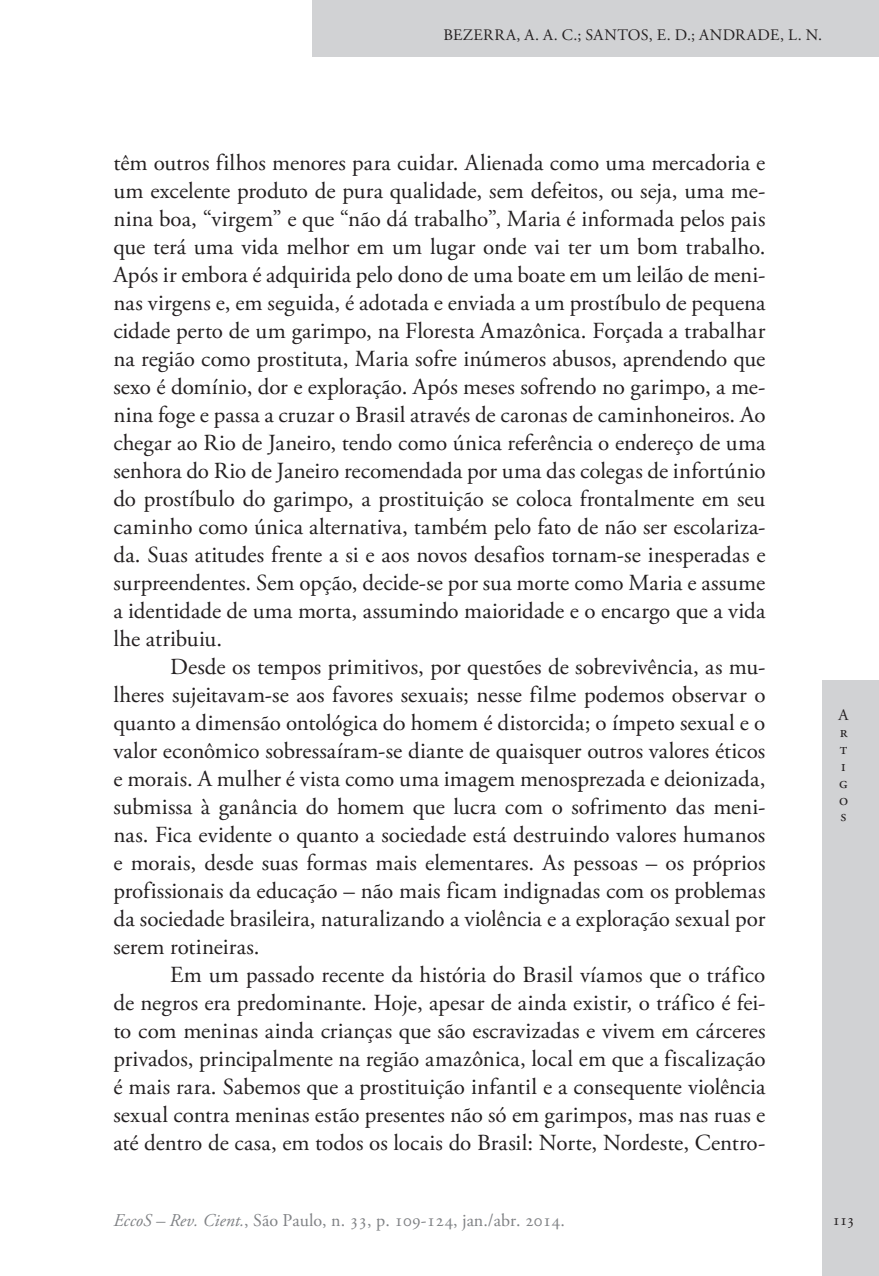
<style>
.page{position:relative;width:879px;height:1276px;background:#fff}
.page>*{position:absolute;margin:0;border:0;box-sizing:border-box;transform-origin:0 0}
.Ec_Normal{font:23px/28px "Adobe Garamond Pro";color:#231f20;text-align:justify}
.t1{font:18px "Adobe Garamond Pro";color:#808285}
.t2{font:16px/16.8px "Adobe Garamond Pro";letter-spacing:.02em;color:#231f20}
.s1{font-style:italic}
</style>
<div class="page">
<div style="left:312px;top:0;width:567px;height:57px;background:#d1d2d4"></div>
<div style="left:822px;top:680px;width:57px;height:596px;background:#d1d2d4"></div>
<p class="t2" style="left:443px;top:27px;width:380px">BEZERRA, A. A. C.; SANTOS, E. D.; ANDRADE, L. N.</p>
<p class="Ec_Normal" style="left:113px;top:150px;width:654px">têm outros filhos menores para cuidar. Alienada como uma mercadoria e um excelente produto de pura qualidade, sem defeitos, ou seja, uma me&shy;nina boa, “virgem” e que “não dá trabalho”, Maria é informada pelos pais que terá uma vida melhor em um lugar onde vai ter um bom trabalho.<br>Após ir embora é adquirida pelo dono de uma boate em um leilão de meni&shy;nas virgens e, em seguida, é adotada e enviada a um prostíbulo de pequena cidade perto de um garimpo, na Floresta Amazônica. Forçada a trabalhar na região como prostituta, Maria sofre inúmeros abusos, aprendendo que sexo é domínio, dor e exploração. Após meses sofrendo no garimpo, a me&shy;nina foge e passa a cruzar o Brasil através de caronas de caminhoneiros. Ao chegar ao Rio de Janeiro, tendo como única referência o endereço de uma senhora do Rio de Janeiro recomendada por uma das colegas de infortúnio do prostíbulo do garimpo, a prostituição se coloca frontalmente em seu caminho como única alternativa, também pelo fato de não ser escolariza&shy;da. Suas atitudes frente a si e aos novos desafios tornam-se inesperadas e surpreendentes. Sem opção, decide-se por sua morte como Maria e assume a identidade de uma morta, assumindo maioridade e o encargo que a vida lhe atribuiu.</p>
<p class="Ec_Normal" style="left:113px;top:654px;width:654px;text-indent:57px">Desde os tempos primitivos, por questões de sobrevivência, as mu&shy;lheres sujeitavam-se aos favores sexuais; nesse filme podemos observar o quanto a dimensão ontológica do homem é distorcida; o ímpeto sexual e o valor econômico sobressaíram-se diante de quaisquer outros valores éticos e morais. A mulher é vista como uma imagem menosprezada e deionizada, submissa à ganância do homem que lucra com o sofrimento das meni&shy;nas. Fica evidente o quanto a sociedade está destruindo valores humanos e morais, desde suas formas mais elementares. As pessoas – os próprios profissionais da educação – não mais ficam indignadas com os problemas da sociedade brasileira, naturalizando a violência e a exploração sexual por serem rotineiras.</p>
<p class="Ec_Normal" style="left:113px;top:962px;width:654px;text-indent:57px">Em um passado recente da história do Brasil víamos que o tráfico de negros era predominante. Hoje, apesar de ainda existir, o tráfico é fei&shy;to com meninas ainda crianças que são escravizadas e vivem em cárceres privados, principalmente na região amazônica, local em que a fiscalização é mais rara. Sabemos que a prostituição infantil e a consequente violência sexual contra meninas estão presentes não só em garimpos, mas nas ruas e até dentro de casa, em todos os locais do Brasil: Norte, Nordeste, Centro-</p>
<p class="t2" style="left:838px;top:707px;width:11px">A r t i g o s</p>
<p class="t1" style="left:113px;top:1209px;width:453px"><span class="s1">EccoS – Rev. Cient.</span>, São Paulo, n. 33, p. 109-124, jan./abr. 2014.</p>
<p class="t2" style="left:832px;top:1212px;width:23px">113</p>
</div>
